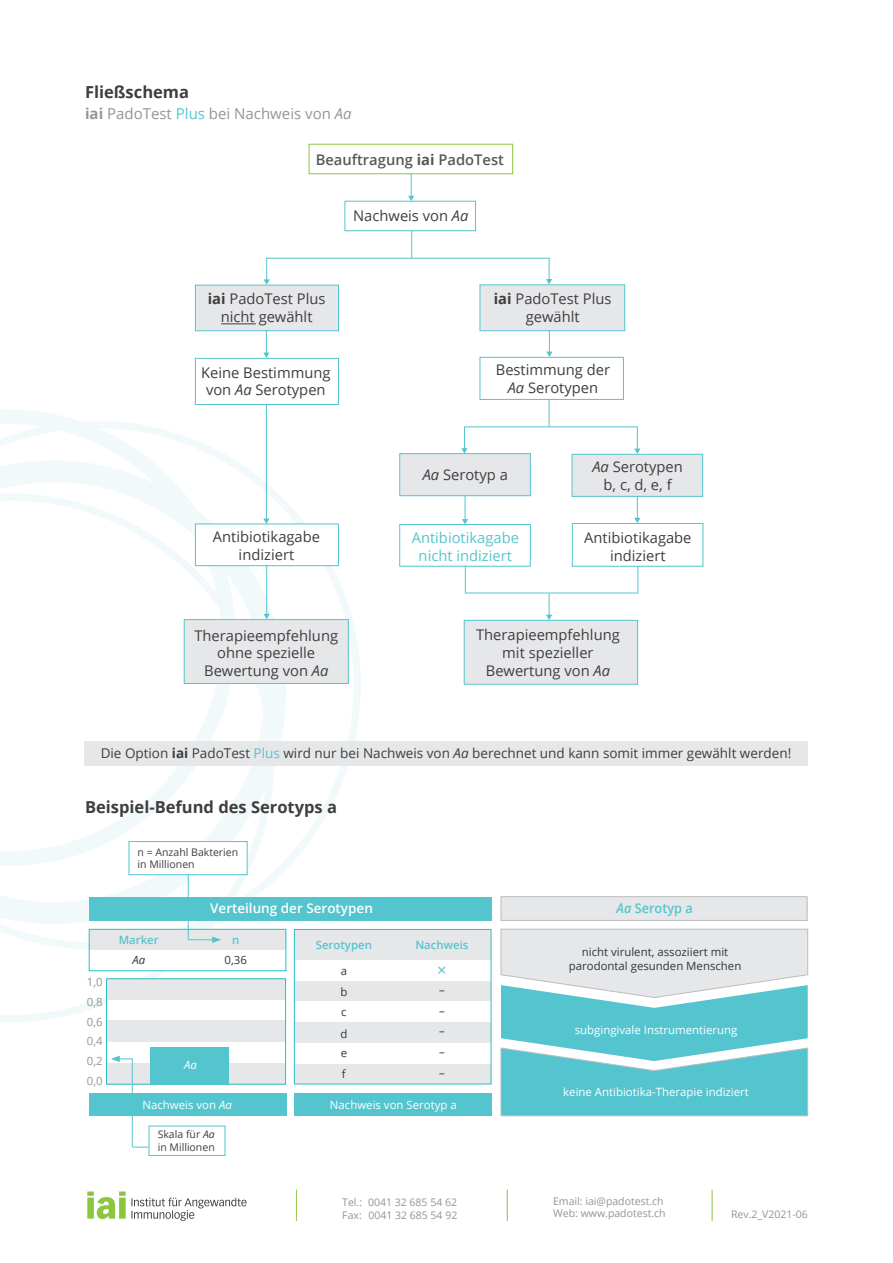
<style>
.page{position:relative;width:893px;height:1263px;background:#fff}
.page>*{position:absolute;margin:0;border:0;box-sizing:border-box;transform-origin:0 0}
.t1{font:700 16.5px "Open Sans";color:#3e3e3f}
.t2{font:16.5px "Open Sans";color:#54c5cf}
.t3{font:15px "Open Sans";color:#939598}
.t4{font:14.7px/17.7px "Open Sans";color:#3e3e3f;text-align:center}
.t5{font:14.7px/17.7px "Open Sans";color:#54c5cf;text-align:center}
.t6{font:600 14.7px "Open Sans";color:#57585a}
.t7{font:13.5px "Open Sans";color:#3e3e3f}
.t8{font:600 13.5px "Open Sans";color:#fff}
.t9{font:600 13.5px "Open Sans";color:#54c5cf;scale:.95 1}
.t10{font:13.5px "Open Sans";color:#e9ecea;scale:.96 1}
.t11{font:11.4px "Open Sans";color:#fff}
.t12{font:11.4px/20.9px "Open Sans";color:#323738;text-align:justify}
.t13{font:600 11.4px "Open Sans";color:#54c5cf}
.t14{font:11.4px "Open Sans";color:#939598}
.t15{font:italic 11.4px "Open Sans";color:#323738}
.t16{font:italic 11.4px "Open Sans";color:#fff}
.t17{font:10.5px/12.6px "Open Sans";color:#939598}
.t18{font:10.5px/12.6px "Open Sans";color:#3e3e3f}
.s1{font-weight:700}
.s2{color:#54c5cf}
.s3{font-style:italic}
</style>
<div class="page">
<svg style="left:0;top:409px;width:371px;height:613px"></svg>
<div style="left:184px;top:620px;width:164px;height:63px;background:#e6e7e9"></div>
<div style="left:184px;top:619px;width:165px;height:65px;border:1px solid #54c5cf"></div>
<div style="left:399px;top:524px;width:132px;height:42px;border:1px solid #54c5cf"></div>
<div style="left:572px;top:523px;width:131px;height:43px;border:1px solid #54c5cf"></div>
<div style="left:480px;top:357px;width:144px;height:43px;border:1px solid #54c5cf"></div>
<div style="left:464px;top:620px;width:174px;height:64px;background:#e6e7e9"></div>
<div style="left:464px;top:620px;width:174px;height:64px;border:1px solid #54c5cf"></div>
<div style="left:195px;top:524px;width:143px;height:42px;background:#fff"></div>
<div style="left:195px;top:524px;width:144px;height:42px;border:1px solid #54c5cf"></div>
<div style="left:572px;top:454px;width:131px;height:42px;background:#e6e7e9"></div>
<div style="left:572px;top:454px;width:131px;height:43px;border:1px solid #54c5cf"></div>
<div style="left:400px;top:454px;width:130px;height:42px;background:#e6e7e9"></div>
<div style="left:399px;top:453px;width:132px;height:43px;border:1px solid #54c5cf"></div>
<div style="left:480px;top:285px;width:145px;height:46px;background:#e6e7e9"></div>
<div style="left:480px;top:285px;width:145px;height:46px;border:1px solid #54c5cf"></div>
<div style="left:195px;top:285px;width:143px;height:46px;background:#e6e7e9"></div>
<div style="left:195px;top:285px;width:144px;height:46px;border:1px solid #54c5cf"></div>
<svg style="left:408px;top:174px;width:6px;height:27px"></svg>
<div style="left:345px;top:201px;width:131px;height:30px;border:1px solid #54c5cf"></div>
<svg style="left:411px;top:231px;width:1px;height:27px"></svg>
<hr style="left:266px;top:258px;width:283px;height:1px;background:#54c5cf">
<svg style="left:264px;top:258px;width:6px;height:27px"></svg>
<svg style="left:546px;top:258px;width:6px;height:26px"></svg>
<svg style="left:263px;top:331px;width:7px;height:27px"></svg>
<svg style="left:546px;top:331px;width:6px;height:26px"></svg>
<svg style="left:549px;top:399px;width:1px;height:27px"></svg>
<hr style="left:464px;top:426px;width:173px;height:1px;background:#54c5cf">
<svg style="left:461px;top:427px;width:7px;height:27px"></svg>
<svg style="left:634px;top:426px;width:6px;height:28px"></svg>
<svg style="left:462px;top:496px;width:6px;height:28px"></svg>
<svg style="left:634px;top:496px;width:6px;height:27px"></svg>
<hr style="left:266px;top:399px;width:1px;height:120px;background:#54c5cf">
<svg style="left:263px;top:518px;width:7px;height:6px"></svg>
<hr style="left:465px;top:593px;width:173px;height:1px;background:#54c5cf">
<svg style="left:465px;top:566px;width:1px;height:27px"></svg>
<svg style="left:638px;top:566px;width:1px;height:27px"></svg>
<svg style="left:546px;top:593px;width:6px;height:27px"></svg>
<hr style="left:266px;top:565px;width:1px;height:50px;background:#54c5cf">
<svg style="left:264px;top:614px;width:6px;height:5px"></svg>
<div style="left:309px;top:144px;width:204px;height:30px;border:1px solid #8bc63e"></div>
<div style="left:195px;top:358px;width:143px;height:46px;background:#fff"></div>
<div style="left:195px;top:358px;width:144px;height:47px;border:1px solid #54c5cf"></div>
<hr style="left:221px;top:324px;width:35px;height:1px;background:#3e3e3f">
<div style="left:89px;top:950px;width:197px;height:21px;background:#fff"></div>
<div style="left:294px;top:981px;width:196px;height:20px;background:#e6e7e9"></div>
<div style="left:501px;top:897px;width:306px;height:23px;background:#e6e7e9"></div>
<div style="left:501px;top:896px;width:306px;height:25px;border:1px solid #bcbdc0"></div>
<svg style="left:501px;top:929px;width:307px;height:187px;background:#93d4db"></svg>
<div style="left:89px;top:897px;width:402px;height:23px;background:#54c5cf"></div>
<div style="left:294px;top:929px;width:196px;height:31px;background:#e6e7e9"></div>
<div style="left:294px;top:960px;width:196px;height:21px;background:#fff"></div>
<div style="left:294px;top:1001px;width:196px;height:21px;background:#fff"></div>
<div style="left:294px;top:1022px;width:196px;height:21px;background:#e6e7e9"></div>
<div style="left:294px;top:1063px;width:196px;height:21px;background:#e6e7e9"></div>
<div style="left:294px;top:929px;width:197px;height:155px;border:1px solid #28bec7"></div>
<div style="left:294px;top:1093px;width:197px;height:23px;background:#54c5cf"></div>
<div style="left:89px;top:929px;width:197px;height:21px;background:#e6e7e9"></div>
<div style="left:89px;top:929px;width:197px;height:42px;border:1px solid #28bec7"></div>
<div style="left:107px;top:1000px;width:179px;height:21px;background:#fff"></div>
<div style="left:107px;top:979px;width:179px;height:21px;background:#e6e7e9"></div>
<div style="left:107px;top:1021px;width:179px;height:21px;background:#e6e7e9"></div>
<div style="left:107px;top:1063px;width:179px;height:21px;background:#e6e7e9"></div>
<div style="left:106px;top:978px;width:180px;height:106px;border:1px solid #28bec7"></div>
<div style="left:89px;top:1093px;width:198px;height:23px;background:#54c5cf"></div>
<div style="left:151px;top:1047px;width:78px;height:37px;background:#54c5cf"></div>
<svg style="left:132px;top:1147px;width:17px;height:1px"></svg>
<hr style="left:132px;top:1059px;width:1px;height:88px;background:#54c5cf">
<svg style="left:111px;top:1055px;width:21px;height:7px"></svg>
<div style="left:129px;top:841px;width:118px;height:34px;background:#fff"></div>
<div style="left:129px;top:841px;width:118px;height:34px;border:1px solid #54c5cf"></div>
<hr style="left:188px;top:875px;width:1px;height:64px;background:#54c5cf">
<svg style="left:188px;top:936px;width:33px;height:7px"></svg>
<div style="left:84px;top:741px;width:724px;height:24px;background:#e6e7e9"></div>
<svg style="left:87px;top:1191px;width:159px;height:30px"></svg>
<hr style="left:296px;top:1189px;width:1px;height:32px;background:#8bc63e">
<hr style="left:507px;top:1189px;width:1px;height:32px;background:#8bc63e">
<hr style="left:712px;top:1189px;width:1px;height:32px;background:#8bc63e">
<p class="t1" style="left:85px;top:80px;width:106px">Fließschema</p>
<p class="t3" style="left:85px;top:103px;width:268px"><span class="s1">iai</span> PadoTest <span class="s2">Plus</span> bei Nachweis von <span class="s3">Aa</span></p>
<p class="t6" style="left:316px;top:150px;width:190px">Beauftragung <span class="s1">iai</span> PadoTest</p>
<p class="t4" style="left:353px;top:206px;width:117px">Nachweis von <span class="s3">Aa</span></p>
<p class="t4" style="left:208px;top:290px;width:119px"><span class="s1">iai</span> PadoTest Plus nicht gewählt</p>
<p class="t4" style="left:201px;top:363px;width:131px">Keine Bestimmung von <span class="s3">Aa</span> Serotypen</p>
<p class="t4" style="left:494px;top:290px;width:119px"><span class="s1">iai</span> PadoTest Plus gewählt</p>
<p class="t4" style="left:496px;top:360px;width:116px">Bestimmung der<br><span class="s3">Aa</span> Serotypen</p>
<p class="t4" style="left:423px;top:465px;width:87px"><span class="s3">Aa</span> Serotyp a</p>
<p class="t4" style="left:592px;top:457px;width:92px"><span class="s3">Aa</span> Serotypen b, c, d, e, f</p>
<p class="t4" style="left:213px;top:527px;width:109px">Antibiotikagabe indiziert</p>
<p class="t5" style="left:412px;top:528px;width:109px">Antibiotikagabe nicht indiziert</p>
<p class="t4" style="left:584px;top:528px;width:109px">Antibiotikagabe indiziert</p>
<p class="t4" style="left:194px;top:626px;width:145px">Therapieempfehlung ohne spezielle<br>Bewertung von <span class="s3">Aa</span></p>
<p class="t4" style="left:476px;top:626px;width:145px">Therapieempfehlung mit spezieller<br>Bewertung von <span class="s3">Aa</span></p>
<p class="t7" style="left:101px;top:744px;width:692px">Die Option <span class="s1">iai</span> PadoTest <span class="s2">Plus</span> wird nur bei Nachweis von <span class="s3">Aa</span> berechnet und kann somit immer gewählt werden!</p>
<p class="t1" style="left:85px;top:795px;width:253px">Beispiel-Befund des Serotyps a</p>
<p class="t14" style="left:87px;top:974px;width:17px">1,0</p>
<p class="t14" style="left:87px;top:994px;width:17px">0,8</p>
<p class="t14" style="left:87px;top:1014px;width:17px">0,6</p>
<p class="t14" style="left:87px;top:1033px;width:17px">0,4</p>
<p class="t14" style="left:87px;top:1053px;width:17px">0,2</p>
<p class="t14" style="left:87px;top:1073px;width:17px">0,0</p>
<p class="t18" style="left:138px;top:845px;width:102px">n = Anzahl Bakterien in Millionen</p>
<p class="t8" style="left:210px;top:899px;width:164px">Verteilung der Serotypen</p>
<p class="t13" style="left:316px;top:937px;width:58px">Serotypen</p>
<p class="t13" style="left:415px;top:937px;width:55px">Nachweis</p>
<p class="t12" style="left:340px;top:960px;width:8px">a b c d</p>
<p class="t12" style="left:341px;top:1042px;width:8px">e f</p>
<p class="t13" style="left:119px;top:931px;width:42px">Marker</p>
<p class="t13" style="left:232px;top:931px;width:9px">n</p>
<p class="t15" style="left:132px;top:952px;width:14px">Aa</p>
<p class="t12" style="left:225px;top:949px;width:24px">0,36</p>
<p class="t2" style="left:437px;top:959px;width:11px">×</p>
<p class="t12" style="left:439px;top:979px;width:7px">– – – – –</p>
<p class="t11" style="left:330px;top:1097px;width:128px">Nachweis von Serotyp a</p>
<p class="t10" style="left:178px;top:1053px;width:17px">Aa</p>
<p class="t16" style="left:184px;top:1057px;width:14px">Aa</p>
<p class="t11" style="left:143px;top:1097px;width:91px">Nachweis von <span class="s3">Aa</span></p>
<p class="t18" style="left:158px;top:1128px;width:59px">Skala für <span class="s3">Aa </span>in Millionen</p>
<p class="t9" style="left:617px;top:899px;width:82px"><span class="s3">Aa</span> Serotyp a</p>
<p class="t12" style="left:569px;top:945px;width:174px;line-height:13.6px;text-align:center">nicht virulent, assoziiert mit parodontal gesunden Menschen</p>
<p class="t11" style="left:575px;top:1022px;width:164px">subgingivale Instrumentierung</p>
<p class="t11" style="left:563px;top:1084px;width:187px">keine Antibiotika-Therapie indiziert</p>
<p class="t17" style="left:342px;top:1196px;width:117px">Tel.: 0041 32 685 54 62<br>Fax: 0041 32 685 54 92</p>
<p class="t17" style="left:553px;top:1194px;width:114px">Email: iai@padotest.ch<br>Web: www.padotest.ch</p>
<p class="t17" style="left:731px;top:1208px;width:78px">Rev.2_V2021-06</p>
</div>
